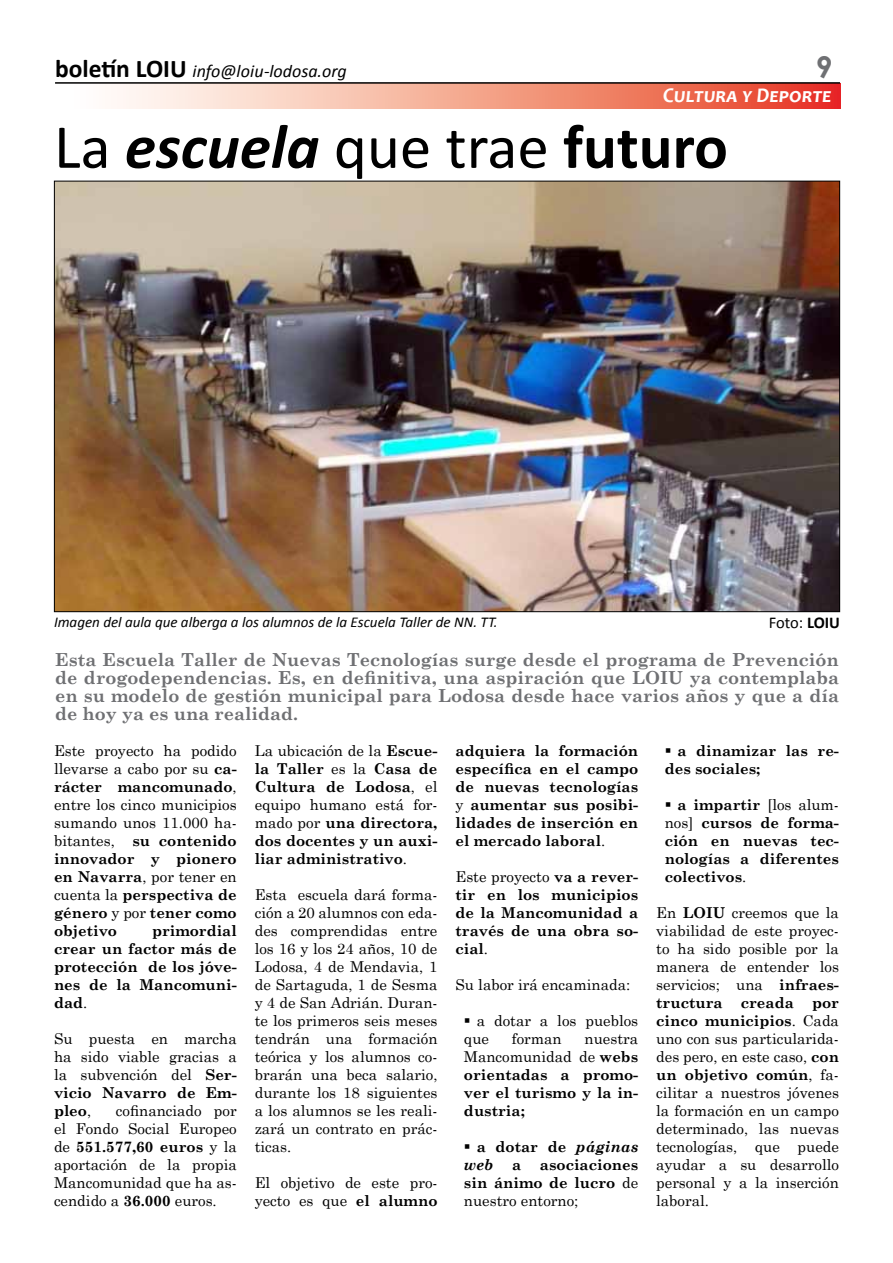
<style>
.page{position:relative;width:893px;height:1263px;background:#fff}
.page>*{position:absolute;margin:0;border:0;box-sizing:border-box;transform-origin:0 0}
.t1{font:63px "Calibri";color:#000}
.t2{font:700 30px "Century Gothic";color:#6f7073}
.t3{font:italic 700 21px "Candara";color:#fff}
.t4{font:700 18px/18px "Century Schoolbook";color:#6f7073}
.t5{font:italic 18px "Calibri";color:#000}
.t6{font:16.5px "Calibri";color:#000}
.t7{font:15px/18px "Century Schoolbook";color:#000;text-align:justify}
.t8{font:700 15px/18px "Century Schoolbook";color:#000;text-align:justify}
.t9{font:italic 15px "Calibri";color:#000}
.s1{font-weight:700;font-style:normal;font-size:25.5px}
.s2{font-weight:700;font-style:italic}
.s3{font-weight:700}
.s4{font-weight:400}
.s5{font-style:italic}
</style>
<div class="page">
<img style="left:56px;top:183px;width:782px;height:427px">
<svg style="left:117px;top:84px;width:723px;height:24px;background:#f39f8b"></svg>
<hr style="left:55px;top:82px;width:785px;height:2px;background:#000">
<p class="t5" style="left:55px;top:59px;width:293px"><span class="s1">boletín LOIU</span> info@loiu-lodosa.org</p>
<h2 class="t2" style="left:816px;top:48px;width:18px">9</h2>
<h3 class="t3" style="left:663px;top:82px;width:170px">Cultura y Deporte</h3>
<h1 class="t1" style="left:54px;top:107px;width:675px">La <span class="s2">escuela</span> que trae <span class="s3">futuro</span></h1>
<p class="t9" style="left:54px;top:612px;width:445px">Imagen del aula que alberga a los alumnos de la Escuela Taller de NN. TT.</p>
<p class="t6" style="left:769px;top:612px;width:73px">Foto: <span class="s3">LOIU</span></p>
<p class="t4" style="left:55px;top:650px;width:785px">Esta Escuela Taller de Nuevas Tecnologías surge desde el programa de Prevención de drogodependencias. Es, en definitiva, una aspiración que LOIU</p>
<p class="t4" style="left:55px;top:668px;width:785px;text-align:justify;text-indent:635px">ya contemplaba en su modelo de gestión municipal para Lodosa desde hace varios años y que a día de hoy ya es una realidad.</p>
<p class="t7" style="left:54px;top:741px;width:184px">Este proyecto ha podido llevarse a cabo por su <span class="s3">ca&shy;rácter mancomunado</span>, entre los cinco municipios sumando unos 11.000 ha&shy;bitantes, <span class="s3">su contenido innovador y pionero en Navarra</span>, por tener en cuenta la <span class="s3">perspectiva de género</span> y por <span class="s3">tener como objetivo</span></p>
<p class="t8" style="left:54px;top:921px;width:184px;text-indent:98px">primordial crear un factor más de protección de los jóve&shy;nes de la Mancomuni&shy;dad<span class="s4">.</span></p>
<p class="t7" style="left:54px;top:1029px;width:184px">Su puesta en marcha ha sido viable gracias a la subvención del <span class="s3">Ser&shy;vicio Navarro de Em&shy;pleo</span>,</p>
<p class="t7" style="left:54px;top:1101px;width:184px;text-indent:62px">cofinanciado por el Fondo Social Europeo de <span class="s3">551.577,60 euros</span> y la aportación de la propia Mancomunidad que ha as&shy;cendido a <span class="s3">36.000</span> euros.</p>
<p class="t8" style="left:255px;top:741px;width:184px"><span class="s4">La ubicación de la</span> Escue&shy;la Taller <span class="s4">es la</span> Casa de Cultura de Lodosa<span class="s4">, el equipo humano está for&shy;mado por</span> una directora, dos docentes y un auxi&shy;liar administrativo<span class="s4">.</span></p>
<p class="t7" style="left:255px;top:885px;width:184px">Esta escuela dará forma&shy;ción a 20 alumnos con eda&shy;des comprendidas entre los 16 y los 24 años, 10 de Lodosa, 4 de Mendavia, 1 de Sartaguda, 1 de Sesma y 4 de San Adrián. Duran&shy;te los primeros seis meses tendrán una formación teórica y los alumnos co&shy;brarán una beca salario, durante los 18 siguientes a los alumnos se les reali&shy;zará un contrato en prác&shy;ticas.</p>
<p class="t7" style="left:255px;top:1173px;width:184px">El objetivo de este pro&shy;yecto es que <span class="s3">el alumno</span></p>
<p class="t8" style="left:455px;top:741px;width:184px">adquiera la formación específica en el campo de nuevas tecnologías <span class="s4">y</span> aumentar sus posibi&shy;lidades de inserción en el mercado laboral<span class="s4">.</span></p>
<p class="t8" style="left:455px;top:867px;width:184px"><span class="s4">Este proyecto</span> va a rever&shy;tir en los municipios de la Mancomunidad a través de una obra so&shy;cial<span class="s4">.</span></p>
<p class="t7" style="left:455px;top:975px;width:176px">Su labor irá encaminada:</p>
<p class="t7" style="left:464px;top:1011px;width:176px">▪ a dotar a los pueblos que</p>
<p class="t7" style="left:512px;top:1029px;width:51px">forman</p>
<p class="t8" style="left:464px;top:1029px;width:176px;text-indent:121px"><span class="s4">nuestra Mancomunidad de</span> webs orientadas a promo&shy;ver el turismo y la in&shy;dustria;</p>
<p class="t8" style="left:464px;top:1137px;width:176px">▪ a dotar de <span class="s5">páginas web</span> a asociaciones sin ánimo de lucro <span class="s4">de nuestro entorno;</span></p>
<p class="t8" style="left:665px;top:741px;width:176px">▪ a dinamizar las re&shy;des sociales;</p>
<p class="t8" style="left:665px;top:795px;width:176px">▪ a impartir <span class="s4">[los alum&shy;nos]</span> cursos de forma&shy;ción en nuevas tec&shy;nologías a diferentes colectivos<span class="s4">.</span></p>
<p class="t7" style="left:656px;top:903px;width:184px">En <span class="s3">LOIU</span> creemos que la viabilidad de este proyec&shy;to ha sido posible por la manera de entender los servicios; una <span class="s3">infraes&shy;tructura creada por cinco municipios</span>. Cada uno con sus particularida&shy;des pero, en este caso, <span class="s3">con un objetivo común</span>, fa&shy;cilitar a nuestros jóvenes la formación en un campo determinado, las nuevas tecnologías, que puede ayudar a su desarrollo personal y a la inserción laboral.</p>
</div>
